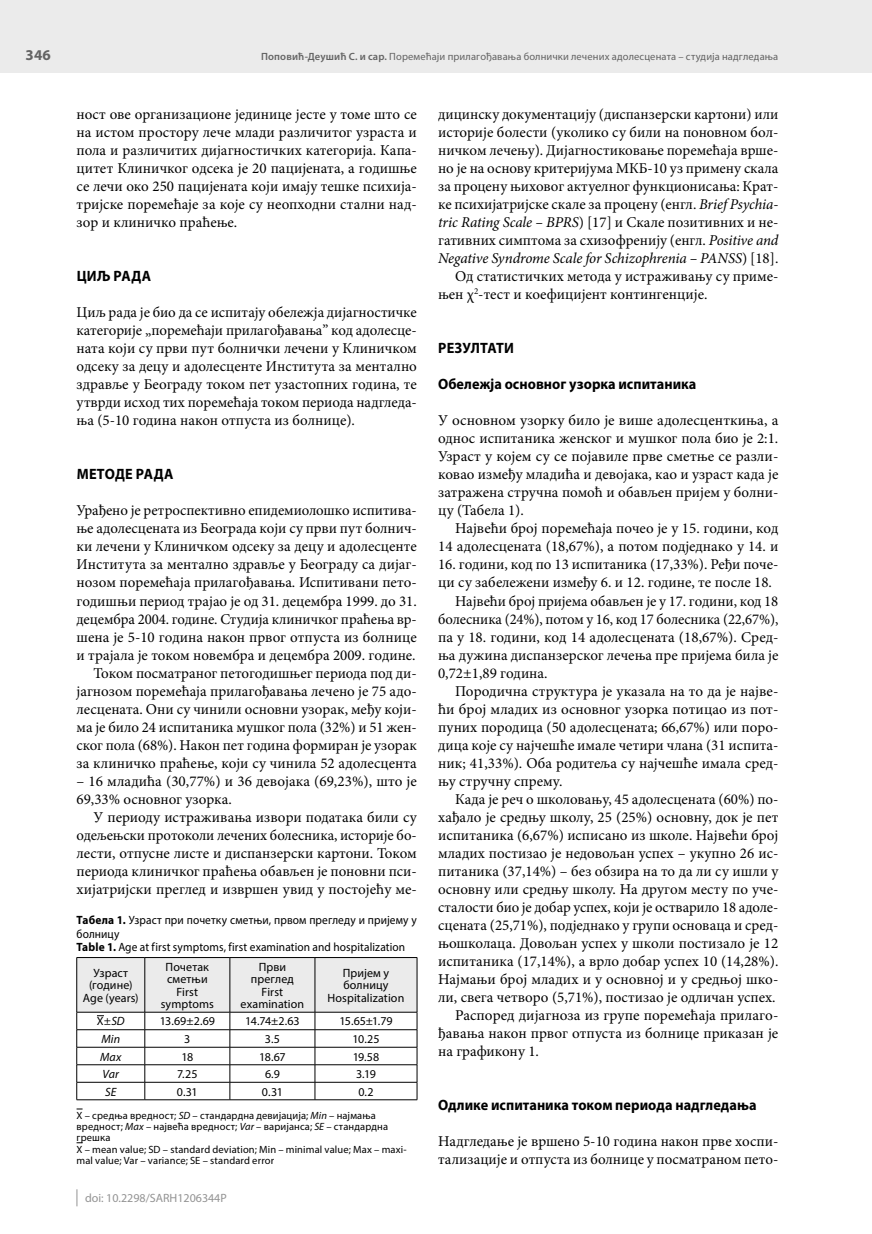
<style>
.page{position:relative;width:872px;height:1234px;background:#fff}
.page>*{position:absolute;margin:0;border:0;box-sizing:border-box;transform-origin:0 0}
.t1{font:15px/18px "Minion Pro";color:#000;text-align:justify}
.t2{font:700 15px "Myriad Pro";letter-spacing:.005em;color:#000;scale:.95 1}
.t3{font:italic 15px "Minion Pro";letter-spacing:-.01em;color:#000}
.t4{font:700 15px "Myriad Pro";color:#636363}
.t5{font:12px/12.3px "Myriad Pro";letter-spacing:.005em;color:#000;text-align:center}
.t6{font:12px/13.5px "Myriad Pro";letter-spacing:.005em;color:#000;scale:.95 1}
.t7{font:12px "Myriad Pro";color:#939393}
.t8{font:italic 12px "Myriad Pro";letter-spacing:.005em;color:#000}
.t9{font:10.5px/11.2px "Myriad Pro";letter-spacing:.015em;color:#000}
.t10{font:10.5px "Myriad Pro";letter-spacing:.01em;color:#636363}
.s1{font-weight:600}
.s2{font-weight:700}
.s3{font-style:normal}
.s4{font-style:italic}
</style>
<div class="page">
<div style="left:0;top:0;width:872px;height:72px;background:#ebebeb"></div>
<svg style="left:77px;top:1189px;width:1px;height:16px"></svg>
<hr style="left:77px;top:1099px;width:68px;height:1px;background:#000">
<hr style="left:145px;top:1099px;width:85px;height:1px;background:#000">
<hr style="left:230px;top:1099px;width:85px;height:1px;background:#000">
<hr style="left:315px;top:1099px;width:102px;height:1px;background:#000">
<svg style="left:76px;top:957px;width:342px;height:142px"></svg>
<p class="t4" style="left:26px;top:45px;width:27px">346</p>
<p class="t10" style="left:261px;top:50px;width:519px"><span class="s1">Поповић-Деушић С. и сар.</span> Поремећаји прилагођавања болнички лечених адолесцената – студија надгледања</p>
<p class="t1" style="left:77px;top:105px;width:342px">ност ове организационе јединице јесте у томе што се на истом простору лече млади различитог узраста и пола и различитих дијагностичких категорија. Капа&shy;цитет Клиничког одсека је 20 пацијената, а годишње се лечи око 250 пацијената који имају тешке психија&shy;тријске поремећаје за које су неопходни стални над&shy;зор и клиничко праћење.</p>
<p class="t2" style="left:77px;top:266px;width:80px">ЦИЉ РАДА</p>
<p class="t1" style="left:77px;top:303px;width:342px">Циљ рада је био да се испитају обележја дијагностичке категорије „поремећаји прилагођавања” код адолесце&shy;ната који су први пут болнички лечени у Клиничком одсеку за децу и адолесценте Института за ментално здравље у Београду током пет узастопних година, те утврди исход тих поремећаја током периода надгледа&shy;ња (5-10 година након отпуста из болнице).</p>
<p class="t2" style="left:77px;top:464px;width:103px">МЕТОДЕ РАДА</p>
<p class="t1" style="left:77px;top:501px;width:342px;text-align:right">Урађено је ретроспективно епидемиолошко испитива&shy;ње адолесцената из Београда који су први пут болнич&shy;ки лечени у Клиничком одсеку за децу и адолесценте Института за ментално здравље у Београду са дијаг&shy;нозом поремећаја прилагођавања. Испитивани пето&shy;годишњи период трајао је од 31. децембра 1999. до 31. децембра 2004. године. Студија клиничког праћења вр&shy;шена је 5-10 година након првог отпуста из болнице и трајала је током новембра и децембра 2009. године.<br>Током посматраног петогодишњег периода под ди&shy;јагнозом поремећаја прилагођавања лечено је 75 адо&shy;лесцената. Они су чинили основни узорак, међу који&shy;ма је било 24 испитаника мушког пола (32%) и 51 жен&shy;ског пола (68%). Након пет година формиран је узорак за клиничко праћење, који су чинила 52 адолесцента</p>
<p class="t1" style="left:77px;top:771px;width:342px">– 16 младића (30,77%) и 36 девојака (69,23%), што је<br>69,33% основног узорка.</p>
<p class="t1" style="left:77px;top:807px;width:342px;text-indent:17px">У периоду истраживања извори података били су одељењски протоколи лечених болесника, историје бо&shy;лести, отпусне листе и диспанзерски картони. Током периода клиничког праћења обављен је поновни пси&shy;хијатријски преглед и извршен увид у постојећу ме-</p>
<p class="t6" style="left:77px;top:913px;width:360px"><span class="s2">Табела 1.</span> Узраст при почетку сметњи, првом прегледу и пријему у болницу<br><span class="s2">Table 1.</span> Age at first symptoms, first examination and hospitalization</p>
<p class="t5" style="left:83px;top:966px;width:57px">Узраст (године)<br>Age (years)</p>
<p class="t5" style="left:161px;top:960px;width:55px">Почетак сметњи<br>First symptoms</p>
<p class="t5" style="left:241px;top:960px;width:65px">Први преглед<br>First examination</p>
<p class="t5" style="left:327px;top:966px;width:78px">Пријем у болницу<br>Hospitalization</p>
<p class="t8" style="left:97px;top:1013px;width:29px"><span class="s3">X</span>±SD</p>
<p class="t5" style="left:160px;top:1014px;width:57px">13.69±2.69</p>
<p class="t5" style="left:245px;top:1014px;width:56px">14.74±2.63</p>
<p class="t5" style="left:339px;top:1014px;width:55px">15.65±1.79</p>
<p class="t8" style="left:101px;top:1031px;width:20px">Min</p>
<p class="t5" style="left:184px;top:1032px;width:8px">3</p>
<p class="t5" style="left:265px;top:1032px;width:17px">3.5</p>
<p class="t5" style="left:352px;top:1032px;width:29px">10.25</p>
<p class="t8" style="left:100px;top:1048px;width:23px">Max</p>
<p class="t5" style="left:181px;top:1049px;width:13px">18</p>
<p class="t5" style="left:259px;top:1049px;width:28px">18.67</p>
<p class="t5" style="left:353px;top:1049px;width:28px">19.58</p>
<p class="t8" style="left:103px;top:1066px;width:18px">Var</p>
<p class="t5" style="left:177px;top:1067px;width:22px">7.25</p>
<p class="t5" style="left:265px;top:1067px;width:16px">6.9</p>
<p class="t5" style="left:356px;top:1067px;width:21px">3.19</p>
<p class="t8" style="left:105px;top:1083px;width:13px">SE</p>
<p class="t5" style="left:177px;top:1084px;width:22px">0.31</p>
<p class="t5" style="left:262px;top:1084px;width:22px">0.31</p>
<p class="t5" style="left:358px;top:1084px;width:17px">0.2</p>
<p class="t9" style="left:77px;top:1109px;width:332px">X – средња вредност; <span class="s4">SD</span> – стандардна девијација; <span class="s4">Min</span> – најмања вредност; <span class="s4">Max</span> – највећа вредност; <span class="s4">Var</span> – варијанса; <span class="s4">SE</span> – стандардна грешка<br>X – mean value; SD – standard deviation; Min – minimal value; Max – maxi&shy;mal value; Var – variance; SE – standard error</p>
<p class="t7" style="left:85px;top:1190px;width:143px">doi: 10.2298/SARH1206344P</p>
<p class="t1" style="left:438px;top:105px;width:342px">дицинску документацију (диспанзерски картони) или</p>
<p class="t1" style="left:438px;top:123px;width:340px">историје болести (уколико су били на поновном бол-</p>
<p class="t1" style="left:438px;top:141px;width:340px">ничком лечењу). Дијагностиковање поремећаја врше-</p>
<p class="t1" style="left:438px;top:159px;width:342px">но је на основу критеријума МКБ-10 уз примену скала</p>
<p class="t1" style="left:438px;top:177px;width:340px">за процену њиховог актуелног функционисања: Крат-</p>
<p class="t1" style="left:438px;top:195px;width:340px">ке психијатријске скале за процену (енгл. <span class="s4">Brief Psychia-</span></p>
<p class="t1" style="left:438px;top:213px;width:340px"><span class="s4">tric Rating Scale – BPRS</span>) [17] и Скале позитивних и не-</p>
<p class="t1" style="left:438px;top:231px;width:342px">гативних симптома за схизофренију (енгл. <span class="s4">Positive and</span></p>
<p class="t3" style="left:438px;top:248px;width:342px">Negative Syndrome Scale for Schizophrenia – PANSS<span class="s3">) [18].</span></p>
<p class="t1" style="left:455px;top:267px;width:323px">Од статистичких метода у истраживању су приме-</p>
<p class="t1" style="left:438px;top:285px;width:271px">њен χ<sup>2</sup>-тест и коефицијент контингенције.</p>
<p class="t2" style="left:438px;top:338px;width:81px">РЕЗУЛТАТИ</p>
<p class="t2" style="left:438px;top:374px;width:273px">Обележја основног узорка испитаника</p>
<p class="t1" style="left:438px;top:411px;width:342px">У основном узорку било је више адолесценткиња, а однос испитаника женског и мушког пола био је 2:1.<br>Узраст у којем су се појавиле прве сметње се разли&shy;ковао између младића и девојака, као и узраст када је затражена стручна помоћ и обављен пријем у болни&shy;цу (Табела 1).</p>
<p class="t1" style="left:438px;top:519px;width:342px;text-align:right">Највећи број поремећаја почео је у 15. години, код<br>14 адолесцената (18,67%), а потом подједнако у 14. и</p>
<p class="t1" style="left:438px;top:555px;width:340px">16. години, код по 13 испитаника (17,33%). Ређи поче-</p>
<p class="t1" style="left:438px;top:573px;width:335px">ци су забележени између 6. и 12. године, те после 18.</p>
<p class="t1" style="left:455px;top:591px;width:325px">Највећи број пријема обављен је у 17. години, код 18</p>
<p class="t1" style="left:438px;top:609px;width:342px">болесника (24%), потом у 16, код 17 болесника (22,67%),</p>
<p class="t1" style="left:438px;top:627px;width:340px">па у 18. години, код 14 адолесцената (18,67%). Сред-</p>
<p class="t1" style="left:438px;top:645px;width:342px">ња дужина диспанзерског лечења пре пријема била је</p>
<p class="t1" style="left:438px;top:663px;width:111px">0,72±1,89 година.</p>
<p class="t1" style="left:455px;top:681px;width:323px">Породична структура је указала на то да је најве-</p>
<p class="t1" style="left:438px;top:699px;width:340px">ћи број младих из основног узорка потицао из пот-</p>
<p class="t1" style="left:438px;top:717px;width:340px">пуних породица (50 адолесцената; 66,67%) или поро-</p>
<p class="t1" style="left:438px;top:735px;width:340px">дица које су најчешће имале четири члана (31 испита-</p>
<p class="t1" style="left:438px;top:753px;width:340px">ник; 41,33%). Оба родитеља су најчешће имала сред-</p>
<p class="t1" style="left:438px;top:771px;width:126px">њу стручну спрему.</p>
<p class="t1" style="left:455px;top:789px;width:323px">Када је реч о школовању, 45 адолесцената (60%) по-</p>
<p class="t1" style="left:438px;top:807px;width:342px">хађало је средњу школу, 25 (25%) основну, док је пет</p>
<p class="t1" style="left:438px;top:825px;width:342px">испитаника (6,67%) исписано из школе. Највећи број</p>
<p class="t1" style="left:438px;top:843px;width:340px">младих постизао је недовољан успех – укупно 26 ис-</p>
<p class="t1" style="left:438px;top:861px;width:342px">питаника (37,14%) – без обзира на то да ли су ишли у</p>
<p class="t1" style="left:438px;top:879px;width:340px">основну или средњу школу. На другом месту по уче-</p>
<p class="t1" style="left:438px;top:897px;width:340px">сталости био је добар успех, који је остварило 18 адоле-</p>
<p class="t1" style="left:438px;top:915px;width:340px">сцената (25,71%), подједнако у групи основаца и сред-</p>
<p class="t1" style="left:438px;top:933px;width:342px">њошколаца. Довољан успех у школи постизало је 12</p>
<p class="t1" style="left:438px;top:951px;width:342px">испитаника (17,14%), а врло добар успех 10 (14,28%).</p>
<p class="t1" style="left:438px;top:969px;width:340px">Најмањи број младих и у основној и у средњој шко-</p>
<p class="t1" style="left:438px;top:987px;width:339px">ли, свега четворо (5,71%), постизао је одличан успех.</p>
<p class="t1" style="left:455px;top:1005px;width:323px">Распоред дијагноза из групе поремећаја прилаго-</p>
<p class="t1" style="left:438px;top:1023px;width:342px">ђавања након првог отпуста из болнице приказан је</p>
<p class="t1" style="left:438px;top:1041px;width:102px">на графикону 1.</p>
<p class="t2" style="left:438px;top:1094px;width:337px">Одлике испитаника током периода надгледања</p>
<p class="t1" style="left:438px;top:1131px;width:340px">Надгледање је вршено 5-10 година након прве хоспи&shy;тализације и отпуста из болнице у посматраном пето-</p>
</div>
